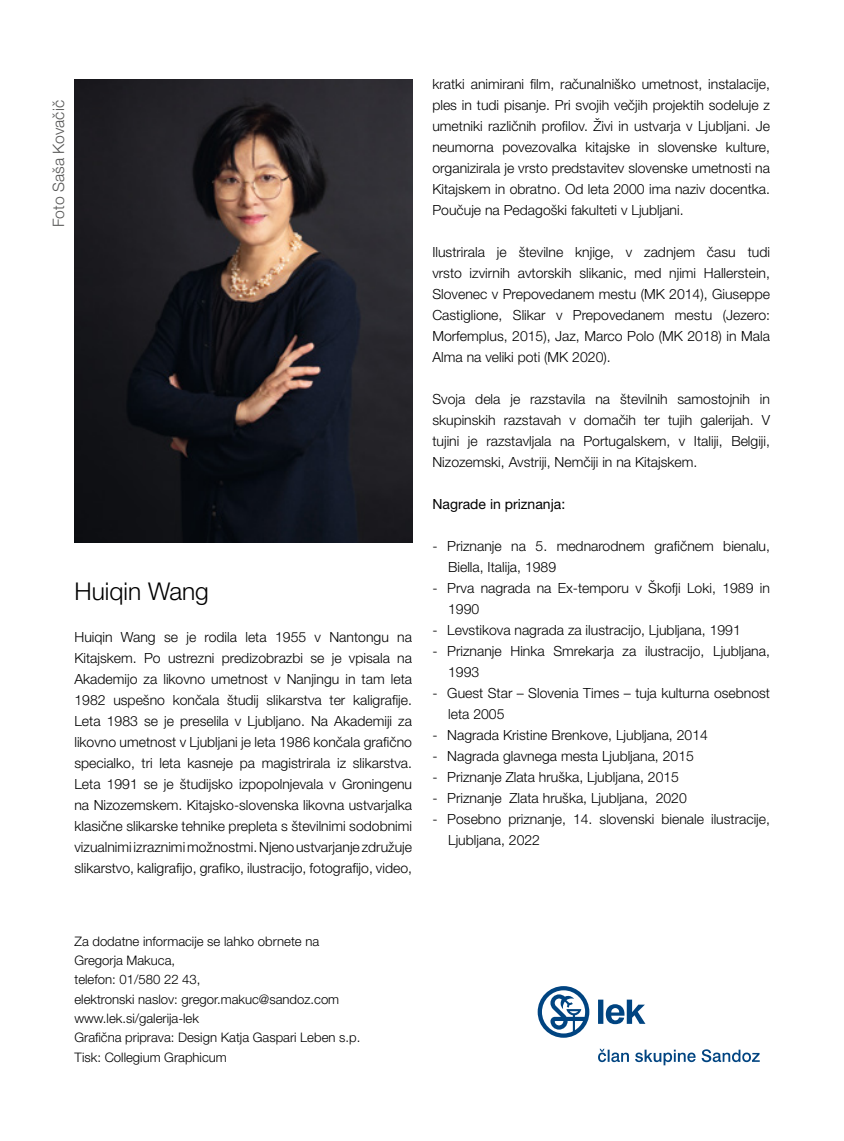
<style>
.page{position:relative;width:844px;height:1141px;background:#fff}
.page>*{position:absolute;margin:0;border:0;box-sizing:border-box;transform-origin:0 0}
.t1{font:300 24.5px "Helvetica Neue LT Pro";color:#000}
.t2{font:300 15.75px "Helvetica Neue LT Pro";color:#575756}
.t3{font:300 14px/21px "Helvetica Neue LT Pro";color:#000}
.t4{font:14px "Helvetica Neue LT Pro";color:#000}
.t5{font:300 13.12px/19.2px "Helvetica Neue LT Pro";color:#000}
</style>
<div class="page">
<svg style="left:537px;top:986px;width:222px;height:79px"></svg>
<img style="left:74px;top:79px;width:338px;height:463px">
<p class="t2" style="left:49px;top:227px;width:128px;rotate:-90deg">Foto Saša Kovačič</p>
<h1 class="t1" style="left:74px;top:576px;width:136px">Huiqin Wang</h1>
<p class="t3" style="left:74px;top:626px;width:339px;text-align:justify">Huiqin Wang se je rodila leta 1955 v Nantongu na Kitajskem. Po ustrezni predizobrazbi se je vpisala na Akademijo za likovno umetnost v Nanjingu in tam leta 1982 uspešno končala študij slikarstva ter kaligrafije.<br>Leta 1983 se je preselila v Ljubljano. Na Akademiji za likovno umetnost v Ljubljani je leta 1986 končala grafično specialko, tri leta kasneje pa magistrirala iz slikarstva.<br>Leta 1991 se je študijsko izpopolnjevala v Groningenu na Nizozemskem. Kitajsko-slovenska likovna ustvarjalka klasične slikarske tehnike prepleta s številnimi sodobnimi vizualnimi izraznimi možnostmi. Njeno ustvarjanje združuje slikarstvo, kaligrafijo, grafiko, ilustracijo, fotografijo, video,</p>
<p class="t3" style="left:432px;top:74px;width:339px;text-align:justify">kratki animirani film, računalniško umetnost, instalacije, ples in tudi pisanje. Pri svojih večjih projektih sodeluje z umetniki različnih profilov. Živi in ustvarja v Ljubljani. Je neumorna povezovalka kitajske in slovenske kulture, organizirala je vrsto predstavitev slovenske umetnosti na Kitajskem in obratno. Od leta 2000 ima naziv docentka.<br>Poučuje na Pedagoški fakulteti v Ljubljani.</p>
<p class="t3" style="left:432px;top:242px;width:339px;text-align:justify">Ilustrirala je številne knjige, v zadnjem času tudi vrsto izvirnih avtorskih slikanic, med njimi Hallerstein, Slovenec v Prepovedanem mestu (MK 2014), Giuseppe Castiglione, Slikar v Prepovedanem mestu (Jezero:<br>Morfemplus, 2015), Jaz, Marco Polo (MK 2018) in Mala Alma na veliki poti (MK 2020).</p>
<p class="t3" style="left:432px;top:389px;width:339px;text-align:justify">Svoja dela je razstavila na številnih samostojnih in skupinskih razstavah v domačih ter tujih galerijah. V tujini je razstavljala na Portugalskem, v Italiji, Belgiji, Nizozemski, Avstriji, Nemčiji in na Kitajskem.</p>
<p class="t4" style="left:432px;top:496px;width:134px">Nagrade in priznanja:</p>
<p class="t3" style="left:448px;top:536px;width:323px;text-indent:-16px">- Priznanje na 5. mednarodnem grafičnem bienalu,<br>Biella, Italija, 1989</p>
<p class="t3" style="left:448px;top:578px;width:323px;text-indent:-16px">- Prva nagrada na Ex-temporu v Škofji Loki, 1989 in<br>1990</p>
<p class="t3" style="left:432px;top:620px;width:310px">- Levstikova nagrada za ilustracijo, Ljubljana, 1991</p>
<p class="t3" style="left:448px;top:641px;width:323px;text-indent:-16px">- Priznanje Hinka Smrekarja za ilustracijo, Ljubljana,<br>1993</p>
<p class="t3" style="left:448px;top:683px;width:323px;text-indent:-16px">- Guest Star – Slovenia Times – tuja kulturna osebnost leta 2005</p>
<p class="t3" style="left:432px;top:725px;width:277px">- Nagrada Kristine Brenkove, Ljubljana, 2014</p>
<p class="t3" style="left:432px;top:746px;width:263px">- Nagrada glavnega mesta Ljubljana, 2015</p>
<p class="t3" style="left:432px;top:767px;width:248px">- Priznanje Zlata hruška, Ljubljana, 2015</p>
<p class="t3" style="left:432px;top:788px;width:256px">- Priznanje Zlata hruška, Ljubljana, 2020</p>
<p class="t3" style="left:448px;top:809px;width:323px;text-indent:-16px">- Posebno priznanje, 14. slovenski bienale ilustracije,<br>Ljubljana, 2022</p>
<p class="t5" style="left:74px;top:931px;width:287px">Za dodatne informacije se lahko obrnete na Gregorja Makuca,<br>telefon: 01/580 22 43,<br>elektronski naslov: gregor.makuc@sandoz.com www.lek.si/galerija-lek<br>Grafična priprava: Design Katja Gaspari Leben s.p.<br>Tisk: Collegium Graphicum</p>
</div>
